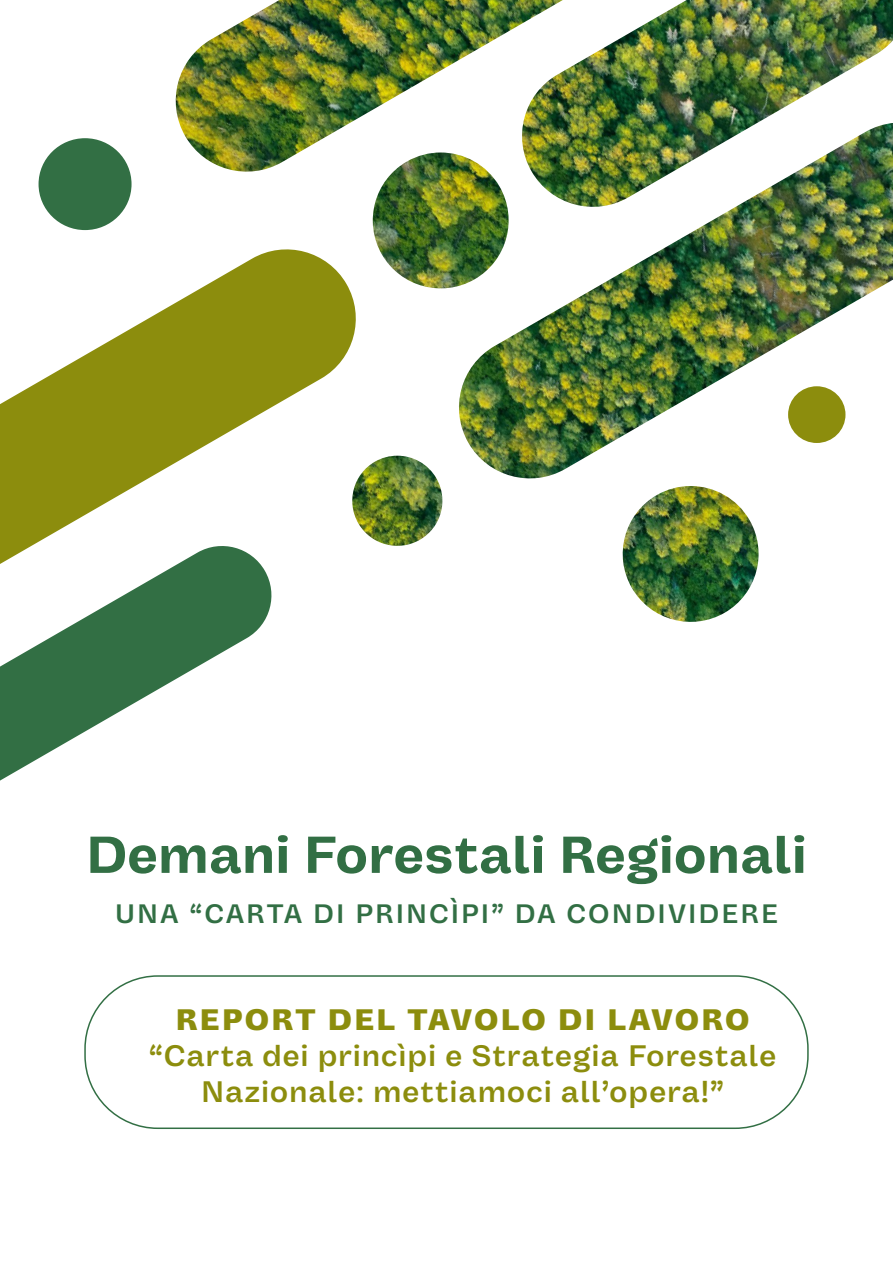
<style>
.page{position:relative;width:893px;height:1263px;background:#fff}
.page>*{position:absolute;margin:0;border:0;box-sizing:border-box;transform-origin:0 0}
.t1{font:700 52.5px "Vastago Grotesk";letter-spacing:.025em;color:#326f44}
.t2{font:600 30px/36px "Vastago Grotesk";letter-spacing:.05em;color:#8c8d0d;text-align:center}
.t3{font:900 30px "Vastago Grotesk";letter-spacing:.095em;color:#8c8d0d}
.t4{font:600 27px "Vastago Grotesk";letter-spacing:.1em;color:#326f44}
</style>
<div class="page">
<img style="left:175px;top:0;width:337px;height:172px">
<img style="left:512px;top:0;width:381px;height:123px">
<img style="left:449px;top:123px;width:444px;height:356px">
<img style="left:363px;top:152px;width:155px;height:146px">
<img style="left:366px;top:456px;width:77px;height:90px">
<img style="left:622px;top:486px;width:137px;height:136px">
<div style="left:39px;top:138px;width:93px;height:92px;background:#326f44;border-radius:50%"></div>
<div style="left:788px;top:386px;width:57px;height:57px;background:#8c8d0d;border-radius:50%"></div>
<svg style="left:0;top:240px;width:366px;height:299px"></svg>
<svg style="left:0;top:539px;width:272px;height:465px"></svg>
<div style="left:84px;top:975px;width:725px;height:154px;border:2px solid #326f44;border-radius:73px"></div>
<p class="t1" style="left:87px;top:823px;width:721px">Demani Forestali Regionali</p>
<p class="t4" style="left:115px;top:898px;width:664px">UNA “CARTA DI PRINCÌPI” DA CONDIVIDERE</p>
<p class="t3" style="left:176px;top:1002px;width:575px">REPORT DEL TAVOLO DI LAVORO</p>
<p class="t2" style="left:149px;top:1038px;width:628px">“Carta dei princìpi e Strategia Forestale<br>Nazionale: mettiamoci all’opera!”</p>
</div>
